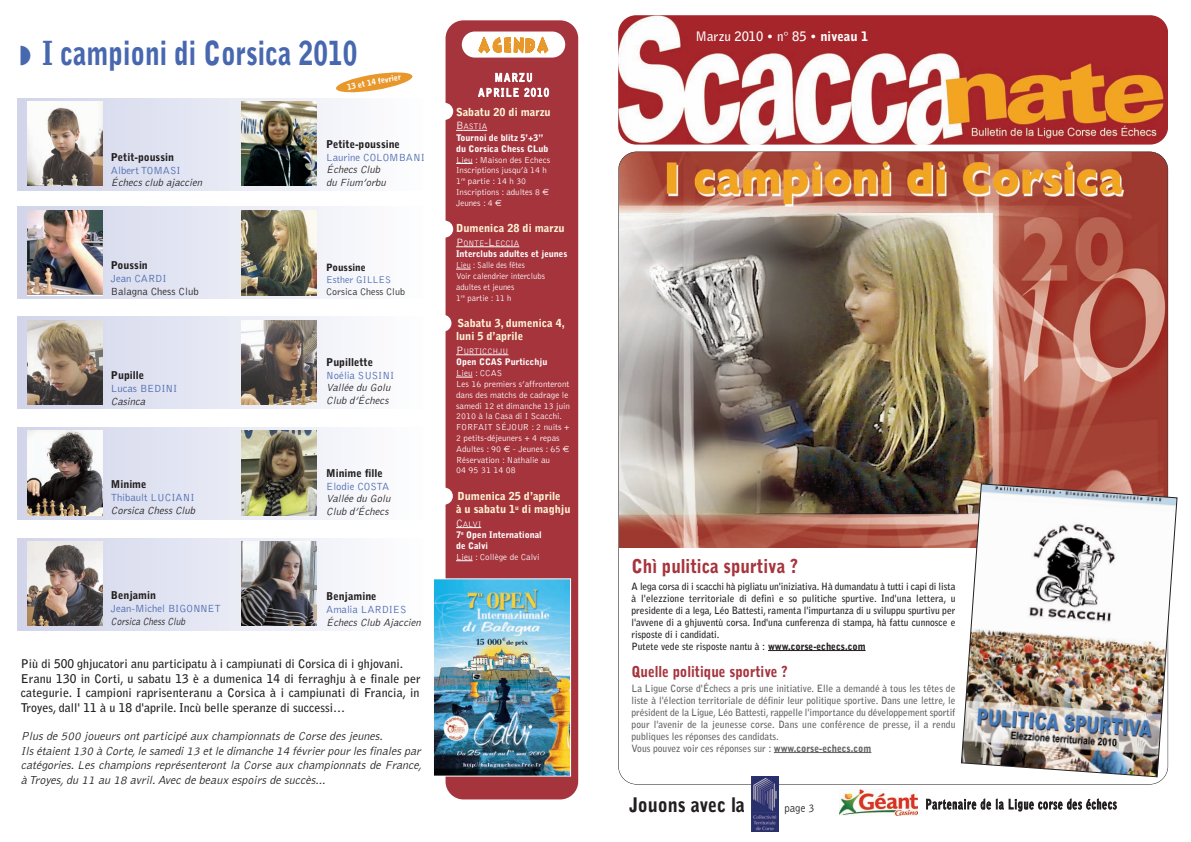
<style>
.page{position:relative;width:1191px;height:842px;background:#fff}
.page>*{position:absolute;margin:0;border:0;box-sizing:border-box;transform-origin:0 0}
.t1{font:900 33px "Bell Gothic";color:#4767af;scale:.8 1}
.t2{font:22px "Art Pursuit 117";letter-spacing:.15em;color:#e8982b}
.t3{font:900 20px "Bell Gothic";color:#231f20;scale:.9 1}
.t4{font:900 19px "Bell Gothic";color:#a6343d;scale:.9 1}
.t5{font:900 15px "Bell Gothic";color:#a6343d;scale:.9 1}
.t6{font:700 13.4px "Bell Gothic";letter-spacing:.095em;color:#231f20;scale:.69 1}
.t7{font:700 13px "Bell Gothic";color:#fff}
.t8{font:italic 300 12px/14.4px "Bell Gothic";color:#231f20}
.t9{font:700 12px/14.4px "Bell Gothic";letter-spacing:.01em;color:#231f20}
.t10{font:300 12px "Bell Gothic";color:#231f20;scale:.9 1}
.t11{font:900 11px/13.2px "Bell Gothic";color:#fef3d2}
.t12{font:700 11px/15px "Bell Gothic";letter-spacing:.145em;color:#fff;text-align:center;scale:.84 1}
.t13{font:italic 300 10.7px/12.8px "Bell Gothic";color:#231f20}
.t14{font:300 10.7px "Bell Gothic";color:#4767af}
.t15{font:900 10.7px "Bell Gothic";color:#231f20}
.t16{font:italic 300 10.7px "Bell Gothic";color:#231f20;scale:.88 1}
.t17{font:300 10.7px "Bell Gothic";color:#231f20}
.t18{font:700 10px/12px "Bell Gothic";color:#636366;scale:.95 1}
.t19{font:700 10px/12px "Bell Gothic";color:#231f20;scale:.95 1}
.t20{font:300 10px "Bell Gothic";color:#231f20}
.t21{font:300 10px "Bell Gothic";color:#4767af}
.t22{font:900 10px "Bell Gothic";color:#231f20}
.t23{font:300 9px/10.8px "Bell Gothic";color:#fff}
.t24{font:900 9px/10.8px "Bell Gothic";color:#fff}
.t25{font:300 9px/10.8px "Bell Gothic";color:#fff;scale:.89 1}
.t26{font:300 8.2px "Bell Gothic";color:#fff}
.t27{font:900 8px "Bell Gothic";color:#fff}
.s1{font-size:11px}
.s2{font-family:"Euro Sans";font-weight:400}
.s3{font-weight:900}
</style>
<div class="page">
<div style="left:18px;top:98px;width:407px;height:92px;background:linear-gradient(to right,#d1d4ea,#fdfefe)"></div>
<svg style="left:18px;top:207px;width:324px;height:92px;background:#e1e3f0"></svg>
<div style="left:18px;top:316px;width:407px;height:92px;background:linear-gradient(to right,#d1d4ea,#fdfefe)"></div>
<svg style="left:18px;top:427px;width:324px;height:92px;background:#e1e4f0"></svg>
<div style="left:18px;top:538px;width:407px;height:92px;background:linear-gradient(to right,#d1d4ea,#fdfefe)"></div>
<img style="left:839px;top:790px;width:78px;height:26px">
<img style="left:619px;top:152px;width:548px;height:395px">
<img style="left:618px;top:15px;width:549px;height:130px;border-radius:18px">
<img style="left:751px;top:777px;width:28px;height:54px">
<div style="left:445px;top:20px;width:133px;height:779px;background:#a6343d;border-radius:18px"></div>
<div style="left:462px;top:32px;width:103px;height:26px;background:#fff;border-radius:13px"></div>
<svg style="left:456px;top:130px;width:31px;height:1px"></svg>
<svg style="left:456px;top:163px;width:16px;height:1px"></svg>
<svg style="left:456px;top:246px;width:63px;height:1px"></svg>
<svg style="left:456px;top:269px;width:15px;height:1px"></svg>
<hr style="left:463px;top:354px;width:45px;height:1px;background:#fff">
<svg style="left:456px;top:377px;width:16px;height:1px"></svg>
<svg style="left:456px;top:527px;width:25px;height:1px"></svg>
<svg style="left:456px;top:560px;width:16px;height:1px"></svg>
<div style="left:436px;top:103px;width:17px;height:17px;background:#fff;border-radius:9px"></div>
<div style="left:436px;top:221px;width:17px;height:17px;background:#fff;border-radius:9px"></div>
<div style="left:434px;top:315px;width:17px;height:17px;background:#fff;border-radius:9px"></div>
<div style="left:436px;top:488px;width:17px;height:17px;background:#fff;border-radius:9px"></div>
<svg style="left:336px;top:72px;width:77px;height:21px"></svg>
<img style="left:961px;top:483px;width:216px;height:294px">
<hr style="left:768px;top:650px;width:97px;height:1px;background:#231f20">
<hr style="left:774px;top:752px;width:97px;height:1px;background:#636366">
<img style="left:27px;top:101px;width:76px;height:85px">
<img style="left:241px;top:101px;width:76px;height:85px">
<img style="left:27px;top:211px;width:76px;height:83px">
<img style="left:241px;top:211px;width:76px;height:84px">
<img style="left:241px;top:320px;width:76px;height:85px">
<img style="left:241px;top:431px;width:76px;height:84px">
<img style="left:241px;top:541px;width:76px;height:85px">
<img style="left:27px;top:320px;width:76px;height:85px">
<img style="left:27px;top:431px;width:76px;height:84px">
<img style="left:27px;top:541px;width:76px;height:85px">
<img style="left:435px;top:580px;width:134px;height:195px">
<div style="left:433px;top:578px;width:138px;height:199px;border:1px solid #fff"></div>
<h1 class="t1" style="left:43px;top:41px;width:395px">I campioni di Corsica 2010</h1>
<p class="t15" style="left:111px;top:153px;width:65px">Petit-poussin</p>
<p class="t14" style="left:111px;top:166px;width:71px">Albert TOMASI</p>
<p class="t13" style="left:111px;top:177px;width:95px">Échecs club ajaccien</p>
<p class="t15" style="left:111px;top:261px;width:38px">Poussin</p>
<p class="t14" style="left:111px;top:274px;width:57px">Jean CARDI</p>
<p class="t17" style="left:111px;top:287px;width:89px">Balagna Chess Club</p>
<p class="t15" style="left:111px;top:371px;width:35px">Pupille</p>
<p class="t14" style="left:111px;top:384px;width:68px">Lucas BEDINI</p>
<p class="t13" style="left:111px;top:395px;width:38px">Casinca</p>
<p class="t15" style="left:111px;top:481px;width:37px">Minime</p>
<p class="t14" style="left:111px;top:494px;width:85px">Thibault LUCIANI</p>
<p class="t13" style="left:111px;top:505px;width:88px">Corsica Chess Club</p>
<p class="t15" style="left:111px;top:591px;width:47px">Benjamin</p>
<p class="t14" style="left:111px;top:604px;width:112px">Jean-Michel BIGONNET</p>
<p class="t16" style="left:111px;top:617px;width:88px">Corsica Chess Club</p>
<p class="t27" style="left:346px;top:84px;width:56px;rotate:-11deg">13 et 14 fevrier</p>
<p class="t15" style="left:326px;top:140px;width:75px">Petite-poussine</p>
<p class="t14" style="left:326px;top:153px;width:100px">Laurine COLOMBANI</p>
<p class="t13" style="left:326px;top:164px;width:63px">Échecs Club du Fium’orbu</p>
<p class="t22" style="left:326px;top:263px;width:41px">Poussine</p>
<p class="t21" style="left:326px;top:276px;width:67px">Esther GILLES</p>
<p class="t20" style="left:326px;top:288px;width:80px">Corsica Chess Club</p>
<p class="t15" style="left:326px;top:358px;width:48px">Pupillette</p>
<p class="t14" style="left:326px;top:371px;width:70px">Noélia SUSINI</p>
<p class="t13" style="left:326px;top:382px;width:68px">Vallée du Golu<br>Club d’Échecs</p>
<p class="t15" style="left:326px;top:469px;width:58px">Minime fille</p>
<p class="t14" style="left:326px;top:482px;width:65px">Elodie COSTA</p>
<p class="t13" style="left:326px;top:493px;width:68px">Vallée du Golu<br>Club d’Échecs</p>
<p class="t15" style="left:326px;top:592px;width:52px">Benjamine</p>
<p class="t14" style="left:326px;top:605px;width:82px">Amalia LARDIES</p>
<p class="t13" style="left:326px;top:616px;width:98px">Échecs Club Ajaccien</p>
<p class="t9" style="left:21px;top:658px;width:401px">Più di 500 ghjucatori anu participatu à i campiunati di Corsica di i ghjovani.<br>Eranu 130 in Corti, u sabatu 13 è a dumenica 14 di ferraghju à e finale per categurie. I campioni raprisenteranu a Corsica à i campiunati di Francia, in Troyes, dall' 11 à u 18 d'aprile. Incù belle speranze di successi…</p>
<p class="t8" style="left:21px;top:730px;width:404px">Plus de 500 joueurs ont participé aux championnats de Corse des jeunes.<br>Ils étaient 130 à Corte, le samedi 13 etle dimanche 14 février pour les finales par catégories. Les champions représenteront la Corse aux championnats de France, à Troyes, du 11 au 18 avril.Avec de beaux espoirs de succès...</p>
<h2 class="t2" style="left:479px;top:32px;width:70px">AGENDA</h2>
<p class="t12" style="left:478px;top:71px;width:86px">MARZU<br>APRILE 2010</p>
<p class="t11" style="left:456px;top:106px;width:96px">Sabatu 20 di marzu</p>
<p class="t26" style="left:456px;top:124px;width:33px"><span class="s1">B</span>ASTIA</p>
<p class="t24" style="left:456px;top:133px;width:94px">Tournoi de blitz 5’+3’’ du Corsica Chess CLub</p>
<p class="t23" style="left:456px;top:155px;width:96px">Lieu : Maison des Echecs<br>Inscriptions jusqu’à 14 h<br>1<sup>re</sup> partie : 14 h 30<br>Inscriptions : adultes 8 <span class="s2">€<br></span>Jeunes : 4 <span class="s2">€</span></p>
<p class="t11" style="left:456px;top:223px;width:110px">Dumenica 28 di marzu</p>
<p class="t26" style="left:456px;top:240px;width:65px"><span class="s1">P</span>ONTE<span class="s1">-L</span>ECCIA</p>
<p class="t24" style="left:456px;top:249px;width:113px">Interclubs adultes et jeunes</p>
<p class="t25" style="left:456px;top:260px;width:101px">Lieu : Salle des fêtes<br>Voir calendrier interclubs adultes et jeunes<br>1<sup>re</sup> partie : 11 h</p>
<p class="t11" style="left:456px;top:317px;width:110px">Sabatu 3, dumenica 4, luni 5 d’aprile</p>
<p class="t26" style="left:456px;top:348px;width:54px"><span class="s1">P</span>URTICCHJU</p>
<p class="t24" style="left:456px;top:357px;width:93px">Open CCAS Purticchju</p>
<p class="t23" style="left:456px;top:368px;width:115px">Lieu : CCAS<br>Les 16 premiers s’affronteront dans des matchs de cadrage le samedi 12 et dimanche 13 juin<br>2010 à la Casa di I Scacchi.<br>FORFAIT SÉJOUR : 2 nuits +<br>2 petits-déjeuners + 4 repas<br>Adultes : 90 <span class="s2">€</span> - Jeunes : 65 <span class="s2">€<br></span>Réservation : Nathalie au<br>04 95 31 14 08</p>
<p class="t11" style="left:456px;top:490px;width:116px">Dumenica 25 d’aprile<br>à u sabatu 1<sup>u</sup> di maghju</p>
<p class="t26" style="left:456px;top:521px;width:27px"><span class="s1">C</span>ALVI</p>
<p class="t24" style="left:456px;top:530px;width:87px">7<sup>e</sup> Open International de Calvi</p>
<p class="t23" style="left:456px;top:552px;width:85px">Lieu : Collège de Calvi</p>
<h3 class="t7" style="left:695px;top:31px;width:174px">Marzu 2010 • n° 85 • <span class="s3">niveau 1</span></h3>
<h3 class="t4" style="left:631px;top:559px;width:187px">Chì pulitica spurtiva ?</h3>
<p class="t19" style="left:631px;top:581px;width:342px">A lega corsa di i scacchi hà pigliatu un'iniziativa. Hà dumandatu à tutti i capi di lista à l'elezzione territoriale di definì e so pulitiche spurtive. Ind'una lettera, u presidente di a lega, Léo Battesti, ramenta l'impurtanza di u sviluppu spurtivu per l'avvene di a ghjuventù corsa. Ind'una cunferenza di stampa, hà fattu cunnosce e risposte di i candidati.<br>Putete vede ste risposte nantu à : <span class="s3">www.corse-echecs.com</span></p>
<h3 class="t5" style="left:631px;top:666px;width:175px">Quelle politique sportive ?</h3>
<p class="t18" style="left:631px;top:683px;width:342px">La Ligue Corse d'Échecs a pris une initiative. Elle a demandé à tous les têtes de liste à l'élection territoriale de définir leur politique sportive. Dans une lettre, le président de la Ligue, Léo Battesti, rappelle l'importance du développement sportif pour l'avenir de la jeunesse corse. Dans une conférence de presse, il a rendu publiques les réponses des candidats.<br>Vous pouvez voir ces réponses sur : <span class="s3">www.corse-echecs.com</span></p>
<h3 class="t3" style="left:629px;top:797px;width:130px">Jouons avec la</h3>
<p class="t10" style="left:784px;top:803px;width:35px">page 3</p>
<h3 class="t6" style="left:925px;top:799px;width:278px">Partenaire de la Ligue corse des échecs</h3>
</div>
